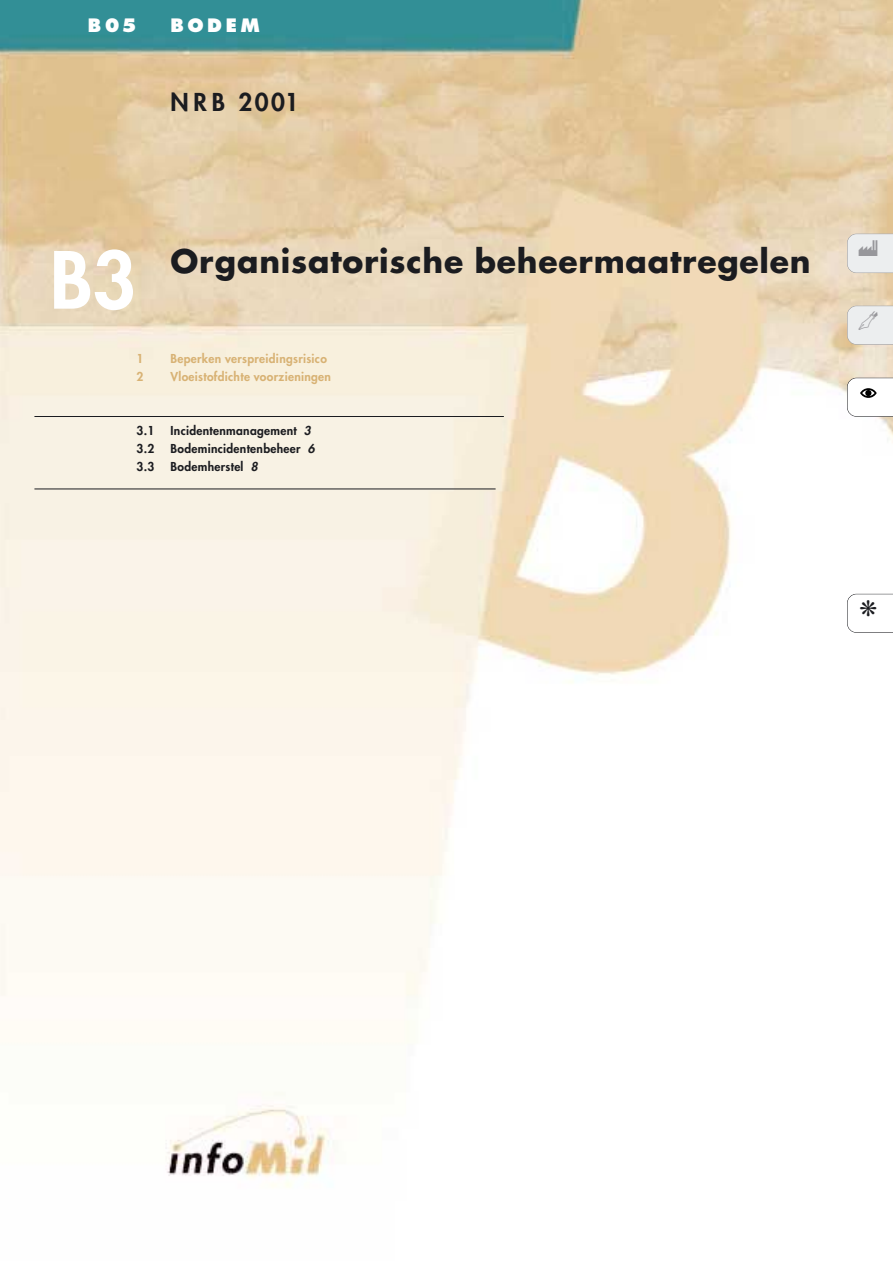
<style>
.page{position:relative;width:893px;height:1262px;background:#fff}
.page>*{position:absolute;margin:0;border:0;box-sizing:border-box;transform-origin:0 0}
.t1{font:800 76.5px "Futura";color:#fff}
.t2{font:700 31.5px "Futura";letter-spacing:.025em;color:#1b1c20}
.t3{font:800 24px "Futura";letter-spacing:.1em;color:#1b1c20}
.t4{font:22.5px "Carta";color:#97979b}
.t5{font:800 18px "Futura";letter-spacing:.2em;color:#fff}
.t6{font:800 12px "Futura";letter-spacing:.025em;color:#1b1c20}
.t7{font:800 12px "Futura";letter-spacing:.025em;color:#d8b274}
.s1{font-style:italic}
</style>
<div class="page">
<img style="left:0;top:0;width:892px;height:1188px">
<hr style="left:34px;top:416px;width:470px;height:1px;background:#1b1c20">
<hr style="left:34px;top:489px;width:461px;height:1px;background:#1b1c20">
<svg style="left:847px;top:234px;width:45px;height:39px;background:#e9ebeb"></svg>
<svg style="left:847px;top:378px;width:45px;height:39px"></svg>
<svg style="left:847px;top:306px;width:45px;height:39px;background:#e9eaea"></svg>
<svg style="left:847px;top:594px;width:45px;height:39px"></svg>
<h3 class="t5" style="left:88px;top:17px;width:50px">B05</h3>
<h3 class="t5" style="left:170px;top:17px;width:91px">BODEM</h3>
<h3 class="t3" style="left:170px;top:90px;width:130px">NRB 2001</h3>
<h1 class="t1" style="left:50px;top:244px;width:88px">B3</h1>
<h2 class="t2" style="left:170px;top:246px;width:641px">Organisatorische beheermaatregelen</h2>
<p class="t7" style="left:136px;top:352px;width:8px">1</p>
<p class="t7" style="left:170px;top:352px;width:158px">Beperken verspreidingsrisico</p>
<p class="t7" style="left:136px;top:370px;width:8px">2</p>
<p class="t7" style="left:170px;top:370px;width:162px">Vloeistofdichte voorzieningen</p>
<p class="t6" style="left:136px;top:424px;width:19px">3.1</p>
<p class="t6" style="left:170px;top:424px;width:142px">Incidentenmanagement <span class="s1">3</span></p>
<p class="t6" style="left:136px;top:442px;width:19px">3.2</p>
<p class="t6" style="left:170px;top:442px;width:146px">Bodemincidentenbeheer <span class="s1">6</span></p>
<p class="t6" style="left:136px;top:460px;width:19px">3.3</p>
<p class="t6" style="left:170px;top:460px;width:88px">Bodemherstel <span class="s1">8</span></p>
<h3 class="t4" style="left:858px;top:235px;width:22px">-</h3>
</div>
